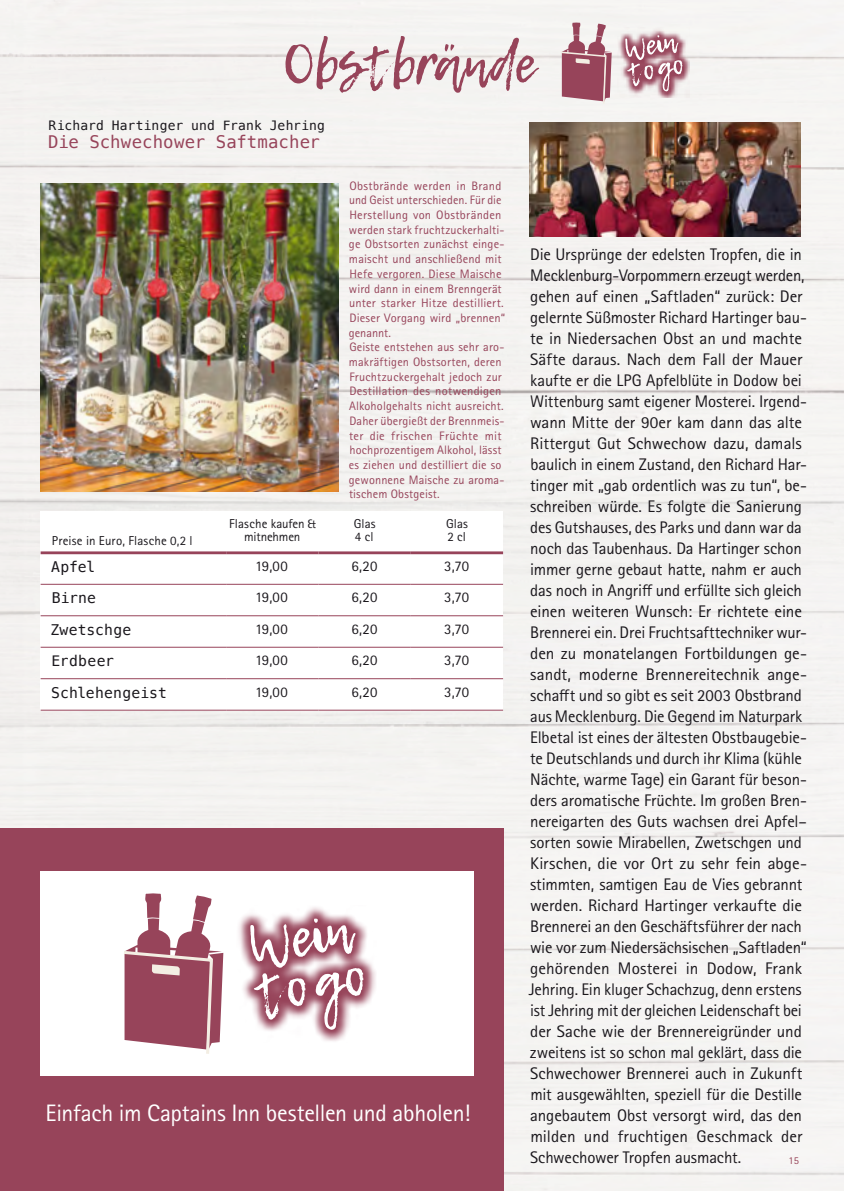
<style>
.page{position:relative;width:844px;height:1191px;background:#fff}
.page>*{position:absolute;margin:0;border:0;box-sizing:border-box;transform-origin:0 0}
.t1{font:52.5px "Lemon Tuesday";letter-spacing:-.03em;color:#97445a}
.t2{font:23.8px "Rotis Sans Serif Pro";letter-spacing:-.015em;color:#fff}
.t3{font:17.32px "Menlo";color:#97445a}
.t4{font:16.8px/21px "Rotis Sans Serif Pro";letter-spacing:-.01em;color:#1a171c}
.t5{font:14.7px "Rotis Sans Serif Pro";letter-spacing:.005em;color:#1a171c}
.t6{font:14.7px "Menlo";letter-spacing:.01em;color:#1a171c}
.t7{font:12.95px/13px "Rotis Sans Serif Pro";letter-spacing:.01em;color:#1a171c}
.t8{font:12.95px "Menlo";letter-spacing:.02em;color:#1a171c}
.t9{font:12.95px/13px "Rotis Sans Serif Pro";letter-spacing:-.01em;color:#1a171c;text-align:center}
.t10{font:12.25px/14.7px "Rotis Sans Serif Pro";letter-spacing:.015em;color:#97445a}
.t11{font:10.5px "Rotis Sans Serif Pro";color:#97445a}
</style>
<div class="page">
<div style="left:0;top:0;width:843px;height:1191px;background:#f4f3f1"></div>
<div style="left:0;top:828px;width:503px;height:363px;background:#97445a"></div>
<svg style="left:559px;top:23px;width:52px;height:82px"></svg>
<svg style="left:617px;top:27px;width:72px;height:71px;fill:#f3f1ef"></svg>
<svg style="left:624px;top:35px;width:58px;height:56px;background:#bf8e9a"></svg>
<img style="left:529px;top:123px;width:271px;height:113px">
<img style="left:40px;top:184px;width:298px;height:307px">
<div style="left:41px;top:511px;width:462px;height:199px;background:#fff"></div>
<hr style="left:41px;top:551px;width:185px;height:3px;background:#97445a">
<hr style="left:226px;top:551px;width:92px;height:3px;background:#97445a">
<hr style="left:318px;top:551px;width:92px;height:3px;background:#97445a">
<hr style="left:410px;top:551px;width:93px;height:3px;background:#97445a">
<hr style="left:41px;top:584px;width:185px;height:1px;background:#97445a">
<hr style="left:226px;top:584px;width:92px;height:1px;background:#97445a">
<hr style="left:318px;top:584px;width:92px;height:1px;background:#97445a">
<hr style="left:410px;top:584px;width:93px;height:1px;background:#97445a">
<hr style="left:41px;top:615px;width:185px;height:1px;background:#97445a">
<hr style="left:41px;top:647px;width:185px;height:1px;background:#97445a">
<hr style="left:41px;top:678px;width:185px;height:1px;background:#97445a">
<hr style="left:41px;top:710px;width:185px;height:1px;background:#97445a">
<hr style="left:226px;top:615px;width:92px;height:1px;background:#97445a">
<hr style="left:226px;top:647px;width:92px;height:1px;background:#97445a">
<hr style="left:226px;top:678px;width:92px;height:1px;background:#97445a">
<hr style="left:226px;top:710px;width:92px;height:1px;background:#97445a">
<hr style="left:318px;top:615px;width:92px;height:1px;background:#97445a">
<hr style="left:318px;top:647px;width:92px;height:1px;background:#97445a">
<hr style="left:318px;top:678px;width:92px;height:1px;background:#97445a">
<hr style="left:318px;top:710px;width:92px;height:1px;background:#97445a">
<hr style="left:410px;top:615px;width:93px;height:1px;background:#97445a">
<hr style="left:410px;top:647px;width:93px;height:1px;background:#97445a">
<hr style="left:410px;top:678px;width:93px;height:1px;background:#97445a">
<hr style="left:410px;top:710px;width:93px;height:1px;background:#97445a">
<div style="left:40px;top:871px;width:433px;height:205px;background:#fff"></div>
<svg style="left:124px;top:893px;width:99px;height:161px"></svg>
<svg style="left:239px;top:907px;width:137px;height:134px"></svg>
<svg style="left:249px;top:918px;width:114px;height:111px"></svg>
<h1 class="t1" style="left:283px;top:34px;width:253px">Obstbrände</h1>
<p class="t8" style="left:49px;top:117px;width:278px">Richard Hartinger und Frank Jehring</p>
<p class="t3" style="left:48px;top:130px;width:273px">Die Schwechower Saftmacher</p>
<p class="t10" style="left:349px;top:178px;width:158px">Obstbrände werden in Brand und Geist unterschieden. Für die<br>Herstellung von Obstbränden werden stark fruchtzuckerhalti&shy;ge Obstsorten zunächst einge&shy;maischt und anschließend mit<br>Hefe vergoren. Diese Maische wird dann in einem Brenngerät unter starker Hitze destilliert.<br>Dieser Vorgang wird „brennen“ genannt.<br>Geiste entstehen aus sehr aro&shy;makräftigen Obstsorten, deren<br>Fruchtzuckergehalt jedoch zur<br>Destillation des notwendigen<br>Alkoholgehalts nicht ausreicht.<br>Daher übergießt der Brennmeis&shy;ter die frischen Früchte mit hochprozentigem Alkohol, lässt es ziehen und destilliert die so gewonnene Maische zu aroma&shy;tischem Obstgeist.</p>
<p class="t7" style="left:52px;top:534px;width:142px">Preise in Euro, Flasche 0,2 l</p>
<p class="t9" style="left:229px;top:517px;width:88px">Flasche kaufen &amp; mitnehmen</p>
<p class="t7" style="left:353px;top:517px;width:23px">Glas<br>4 cl</p>
<p class="t7" style="left:446px;top:517px;width:23px">Glas<br>2 cl</p>
<p class="t6" style="left:51px;top:556px;width:45px">Apfel</p>
<p class="t5" style="left:255px;top:557px;width:34px">19,00</p>
<p class="t5" style="left:351px;top:557px;width:27px">6,20</p>
<p class="t5" style="left:444px;top:557px;width:27px">3,70</p>
<p class="t6" style="left:52px;top:588px;width:46px">Birne</p>
<p class="t5" style="left:255px;top:589px;width:34px">19,00</p>
<p class="t5" style="left:351px;top:589px;width:27px">6,20</p>
<p class="t5" style="left:444px;top:589px;width:27px">3,70</p>
<p class="t6" style="left:50px;top:619px;width:82px">Zwetschge</p>
<p class="t5" style="left:255px;top:620px;width:34px">19,00</p>
<p class="t5" style="left:351px;top:620px;width:27px">6,20</p>
<p class="t5" style="left:444px;top:620px;width:27px">3,70</p>
<p class="t6" style="left:52px;top:651px;width:64px">Erdbeer</p>
<p class="t5" style="left:255px;top:651px;width:34px">19,00</p>
<p class="t5" style="left:351px;top:651px;width:27px">6,20</p>
<p class="t5" style="left:444px;top:651px;width:27px">3,70</p>
<p class="t6" style="left:51px;top:682px;width:117px">Schlehengeist</p>
<p class="t5" style="left:255px;top:683px;width:34px">19,00</p>
<p class="t5" style="left:351px;top:683px;width:27px">6,20</p>
<p class="t5" style="left:444px;top:683px;width:27px">3,70</p>
<h2 class="t2" style="left:46px;top:1099px;width:426px">Einfach im Captains Inn bestellen und abholen!</h2>
<p class="t4" style="left:528px;top:244px;width:279px">Die Ursprünge der edelsten Tropfen, die in Mecklenburg-Vorpommern erzeugt werden, gehen auf einen „Saftladen“ zurück: Der gelernte Süßmoster Richard Hartinger bau&shy;te in Niedersachen Obst an und machte Säfte daraus. Nach dem Fall der Mauer kaufte er die LPG Apfelblüte in Dodow bei Wittenburg samt eigener Mosterei. Irgend&shy;wann Mitte der 90er kam dann das alte Rittergut Gut Schwechow dazu, damals baulich in einem Zustand, den Richard Har&shy;tinger mit „gab ordentlich was zu tun“, be&shy;schreiben würde. Es folgte die Sanierung des Gutshauses, des Parks und dann war da noch das Taubenhaus. Da Hartinger schon immer gerne gebaut hatte, nahm er auch das noch in Angriff und erfüllte sich gleich einen weiteren Wunsch: Er richtete eine Brennerei ein. Drei Fruchtsafttechniker wur&shy;den zu monatelangen Fortbildungen ge&shy;sandt, moderne Brennereitechnik ange&shy;schafft und so gibt es seit 2003 Obstbrand aus Mecklenburg. Die Gegend im Naturpark Elbetal ist eines der ältesten Obstbaugebie&shy;te Deutschlands und durch ihr Klima (kühle Nächte, warme Tage) ein Garant für beson&shy;ders aromatische Früchte. Im großen Bren&shy;nereigarten des Guts wachsen drei Apfel– sorten sowie Mirabellen, Zwetschgen und Kirschen, die vor Ort zu sehr fein abge&shy;stimmten, samtigen Eau de Vies gebrannt werden. Richard Hartinger verkaufte die Brennerei an den Geschäftsführer der nach wie vor zum Niedersächsischen „Saftladen“ gehörenden Mosterei in Dodow, Frank Jehring. Ein kluger Schachzug, denn erstens ist Jehring mit der gleichen Leidenschaft bei der Sache wie der Brennereigründer und zweitens ist so schon mal geklärt, dass die Schwechower Brennerei auch in Zukunft mit ausgewählten, speziell für die Destille angebautem Obst versorgt wird, das den milden und fruchtigen Geschmack der Schwechower Tropfen ausmacht.</p>
<p class="t11" style="left:788px;top:1153px;width:12px">15</p>
</div>
